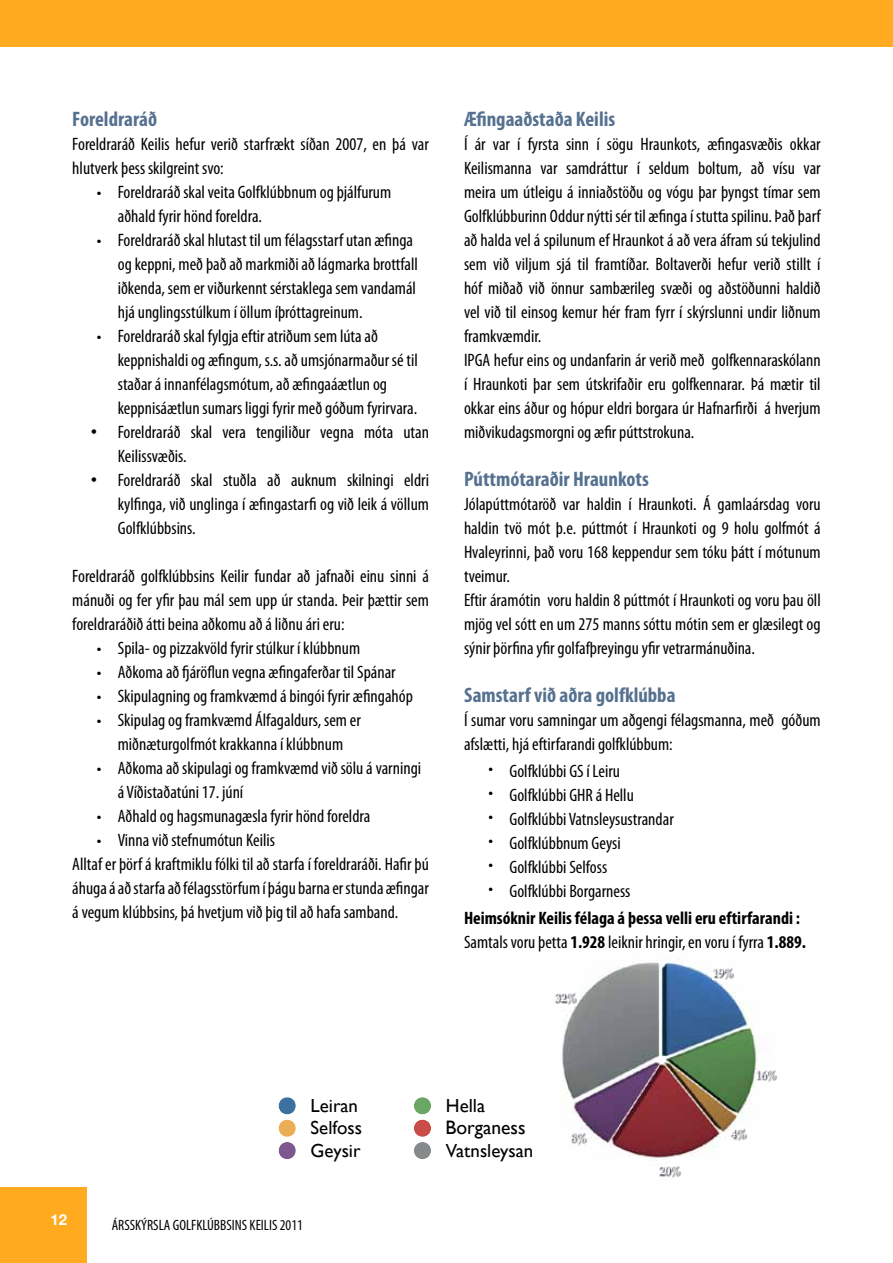
<style>
.page{position:relative;width:893px;height:1263px;background:#fff}
.page>*{position:absolute;margin:0;border:0;box-sizing:border-box;transform-origin:0 0}
.t1{font:700 condensed 21px "Myriad Pro";color:#56718f}
.t2{font:19.5px "Gill Sans";color:#000}
.t3{font:18.9px "Gill Sans";color:#000}
.t4{font:condensed 18px/24px "Myriad Pro";color:#000}
.t5{font:700 condensed 18px/24px "Myriad Pro";color:#000}
.t6{font:condensed 15px "Myriad Pro";color:#000}
.t7{font:700 15px "Helvetica Neue";color:#fff}
.t8{font:11.25px "Palatino";color:#fff}
.s1{font-family:"Arial";font-stretch:normal}
.s2{font-weight:400}
</style>
<div class="page">
<div style="left:0;top:1187px;width:87px;height:76px;background:#ffaa1f"></div>
<div style="left:0;top:0;width:893px;height:47px;background:#ffaa1f"></div>
<img style="left:562px;top:959px;width:197px;height:199px">
<img style="left:713px;top:967px;width:21px;height:13px">
<img style="left:755px;top:1070px;width:22px;height:12px">
<img style="left:731px;top:1128px;width:16px;height:13px">
<img style="left:659px;top:1166px;width:22px;height:12px">
<img style="left:571px;top:1133px;width:16px;height:12px">
<img style="left:555px;top:993px;width:22px;height:12px">
<svg style="left:278px;top:1097px;width:18px;height:62px"></svg>
<svg style="left:414px;top:1097px;width:17px;height:62px"></svg>
<p class="t1" style="left:72px;top:106px;width:86px">Foreldraráð</p>
<p class="t4" style="left:72px;top:132px;width:358px">Foreldraráð Keilis hefur verið starfrækt síðan 2007, en þá var hlutverk þess skilgreint svo:</p>
<p class="t4" style="left:118px;top:180px;width:275px;text-indent:-21px">• Foreldraráð skal veita Golfklúbbnum og þjálfurum aðhald fyrir hönd foreldra.</p>
<p class="t4" style="left:118px;top:228px;width:302px;text-indent:-21px">• Foreldraráð skal hlutast til um félagsstarf utan æfinga og keppni, með það að markmiði að lágmarka brottfall iðkenda, sem er viðurkennt sérstaklega sem vandamál hjá unglingsstúlkum í öllum íþróttagreinum.</p>
<p class="t4" style="left:118px;top:324px;width:302px;text-indent:-21px">• Foreldraráð skal fylgja eftir atriðum sem lúta að keppnishaldi og æfingum, s.s. að umsjónarmaður sé til staðar á innanfélagsmótum, að æfingaáætlun og keppnisáætlun sumars liggi fyrir með góðum fyrirvara.</p>
<p class="t4" style="left:118px;top:420px;width:313px;text-indent:-27px"><span class="s1">•</span> Foreldraráð skal vera tengiliður vegna móta utan<br>Keilissvæðis.</p>
<p class="t4" style="left:118px;top:468px;width:313px;text-align:justify;text-indent:-27px"><span class="s1">•</span> Foreldraráð skal stuðla að auknum skilningi eldri kylfinga, við unglinga í æfingastarfi og við leik á völlum Golfklúbbsins.</p>
<p class="t4" style="left:72px;top:564px;width:358px;text-align:justify">Foreldraráð golfklúbbsins Keilir fundar að jafnaði einu sinni á mánuði og fer yfir þau mál sem upp úr standa. Þeir þættir sem foreldraráðið átti beina aðkomu að á liðnu ári eru:</p>
<p class="t4" style="left:97px;top:636px;width:265px">• Spila- og pizzakvöld fyrir stúlkur í klúbbnum</p>
<p class="t4" style="left:97px;top:660px;width:300px">• Aðkoma að fjáröflun vegna æfingaferðar til Spánar</p>
<p class="t4" style="left:97px;top:684px;width:318px">• Skipulagning og framkvæmd á bingói fyrir æfingahóp</p>
<p class="t4" style="left:97px;top:708px;width:266px;text-align:center">• Skipulag og framkvæmd Álfagaldurs, sem er miðnæturgolfmót krakkanna í klúbbnum</p>
<p class="t4" style="left:118px;top:756px;width:305px;text-indent:-21px">• Aðkoma að skipulagi og framkvæmd við sölu á varningi á Víðistaðatúni 17. júní</p>
<p class="t4" style="left:97px;top:804px;width:275px">• Aðhald og hagsmunagæsla fyrir hönd foreldra</p>
<p class="t4" style="left:72px;top:828px;width:358px;text-indent:24px">• Vinna við stefnumótun Keilis<br>Alltaf er þörf á kraftmiklu fólki til að starfa í foreldraráði. Hafir þú áhuga á að starfa að félagsstörfum í þágu barna er stunda æfingar á vegum klúbbsins, þá hvetjum við þig til að hafa samband.</p>
<p class="t1" style="left:464px;top:106px;width:153px">Æfingaaðstaða Keilis</p>
<p class="t4" style="left:464px;top:132px;width:358px">Í ár var í fyrsta sinn í sögu Hraunkots, æfingasvæðis okkar Keilismanna var samdráttur í seldum boltum, að vísu var meira um útleigu á inniaðstöðu og vógu þar þyngst tímar sem Golfklúbburinn Oddur nýtti sér til æfinga í stutta spilinu. Það þarf að halda vel á spilunum ef Hraunkot á að vera áfram sú tekjulind sem við viljum sjá til framtíðar. Boltaverði hefur verið stillt í hóf miðað við önnur sambærileg svæði og aðstöðunni haldið vel við til einsog kemur hér fram fyrr í skýrslunni undir liðnum framkvæmdir.<br>IPGA hefur eins og undanfarin ár verið með golfkennaraskólann í Hraunkoti þar sem útskrifaðir eru golfkennarar. Þá mætir til okkar eins áður og hópur eldri borgara úr Hafnarfirði á hverjum miðvikudagsmorgni og æfir púttstrokuna.</p>
<p class="t1" style="left:464px;top:466px;width:186px">Púttmótaraðir Hraunkots</p>
<p class="t4" style="left:464px;top:492px;width:358px">Jólapúttmótaröð var haldin í Hraunkoti. Á gamlaársdag voru haldin tvö mót þ.e. púttmót í Hraunkoti og 9 holu golfmót á Hvaleyrinni, það voru 168 keppendur sem tóku þátt í mótunum tveimur.<br>Eftir áramótin voru haldin 8 púttmót í Hraunkoti og voru þau öll mjög vel sótt en um 275 manns sóttu mótin sem er glæsilegt og sýnir þörfina yfir golfafþreyingu yfir vetrarmánuðina.</p>
<p class="t1" style="left:464px;top:682px;width:213px">Samstarf við aðra golfklúbba</p>
<p class="t4" style="left:464px;top:708px;width:358px">Í sumar voru samningar um aðgengi félagsmanna, með góðum afslætti, hjá eftirfarandi golfklúbbum:</p>
<p class="t4" style="left:488px;top:759px;width:133px">• Golfklúbbi GS í Leiru</p>
<p class="t4" style="left:488px;top:783px;width:147px">• Golfklúbbi GHR á Hellu</p>
<p class="t4" style="left:488px;top:807px;width:187px">• Golfklúbbi Vatnsleysustrandar</p>
<p class="t4" style="left:488px;top:831px;width:134px">• Golfklúbbnum Geysi</p>
<p class="t4" style="left:488px;top:855px;width:120px">• Golfklúbbi Selfoss</p>
<p class="t4" style="left:488px;top:879px;width:143px">• Golfklúbbi Borgarness</p>
<p class="t5" style="left:464px;top:906px;width:343px">Heimsóknir Keilis félaga á þessa velli eru eftirfarandi :<br><span class="s2">Samtals voru þetta</span> 1.928 <span class="s2">leiknir hringir, en voru í fyrra</span> 1.889.</p>
<p class="t8" style="left:555px;top:988px;width:22px">32%</p>
<p class="t8" style="left:712px;top:963px;width:22px">19%</p>
<p class="t8" style="left:755px;top:1065px;width:22px">16%</p>
<p class="t3" style="left:311px;top:1094px;width:49px">Leiran</p>
<p class="t3" style="left:446px;top:1094px;width:41px">Hella</p>
<p class="t3" style="left:311px;top:1117px;width:53px">Selfoss</p>
<p class="t3" style="left:446px;top:1117px;width:72px">Borganes</p>
<p class="t3" style="left:311px;top:1139px;width:51px">Geysir</p>
<p class="t3" style="left:446px;top:1139px;width:89px">Vatnsleysan</p>
<p class="t2" style="left:445px;top:1116px;width:82px">Borganess</p>
<p class="t7" style="left:50px;top:1206px;width:18px">12</p>
<p class="t6" style="left:112px;top:1216px;width:193px">ÁRSSKÝRSLA GOLFKLÚBBSINS KEILIS 2011</p>
<p class="t8" style="left:571px;top:1128px;width:17px">8%</p>
<p class="t8" style="left:659px;top:1161px;width:22px">20%</p>
<p class="t8" style="left:731px;top:1124px;width:17px">4%</p>
</div>
